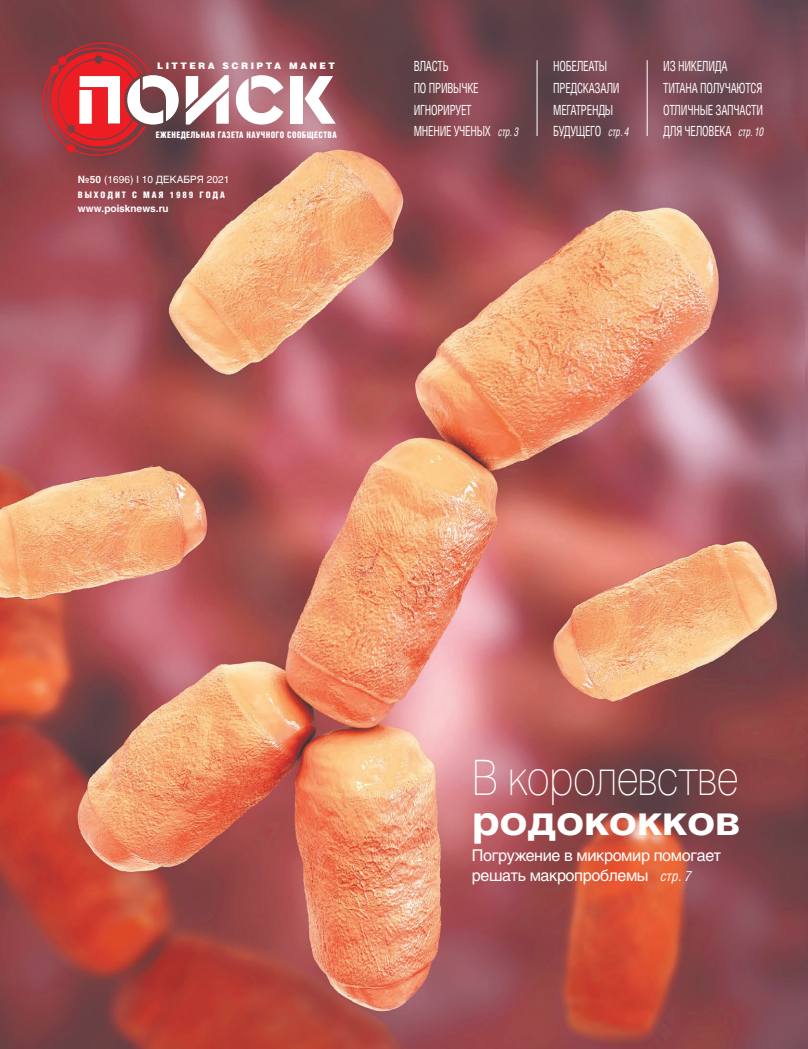
<style>
.page{position:relative;width:808px;height:1049px;background:#fff}
.page>*{position:absolute;margin:0;border:0;box-sizing:border-box;transform-origin:0 0}
.t1{font:48.4px "Helios Thin C";letter-spacing:-.01em;color:#fff;scale:.86 1}
.t2{font:700 40px "Helios C";letter-spacing:-.01em;color:#fff;scale:1.14 1}
.t3{font:16.1px/20.1px "Helios C";letter-spacing:-.025em;color:#fff}
.t4{font:14px/21.7px "Helios Cond C";letter-spacing:-.02em;color:#fff;scale:.8 1}
.t5{font:10px "Helios C";letter-spacing:.005em;color:#fff}
.t6{font:700 10px "Helios C";color:#fff}
.t7{font:9px "Helios Cond Black C";letter-spacing:.05em;color:#fff;scale:.9 1}
.t8{font:9px "Helios Cond Black C";letter-spacing:.21em;color:#fff}
.t9{font:9px "Helios Black C";letter-spacing:.27em;color:#fff}
.s1{font-weight:700}
.s2{font-style:italic;font-size:12px}
.s3{font-family:"Helios Cond C";font-style:italic;font-size:14px}
</style>
<div class="page">
<img style="left:0;top:0;width:808px;height:1049px">
<svg style="left:42px;top:42px;width:137px;height:114px"></svg>
<svg style="left:186px;top:75px;width:43px;height:50px"></svg>
<svg style="left:236px;top:75px;width:47px;height:50px"></svg>
<div style="left:290px;top:76px;width:13px;height:48px;background:#fff"></div>
<svg style="left:305px;top:76px;width:31px;height:48px"></svg>
<hr style="left:537px;top:60px;width:1px;height:76px;background:#fff">
<hr style="left:647px;top:60px;width:1px;height:76px;background:#fff">
<p class="t9" style="left:157px;top:63px;width:179px">LITTERA SCRIPTA MANET</p>
<p class="t7" style="left:156px;top:130px;width:202px">ЕЖЕНЕДЕЛЬНАЯ ГАЗЕТА НАУЧНОГО СООБЩЕСТВА</p>
<p class="t5" style="left:78px;top:174px;width:153px"><span class="s1">№50</span> (1696) I 10 ДЕКАБРЯ 2021</p>
<p class="t8" style="left:78px;top:189px;width:148px">ВЫХОДИТ С МАЯ 1989 ГОДА</p>
<p class="t6" style="left:78px;top:203px;width:92px">www.poisknews.ru</p>
<p class="t4" style="left:414px;top:55px;width:133px">ВЛАСТЬ<br>ПО ПРИВЫЧКЕ<br>ИГНОРИРУЕТ<br>МНЕНИЕ УЧЕНЫХ <span class="s2">стр. 3</span></p>
<p class="t4" style="left:553px;top:55px;width:97px">НОБЕЛЕАТЫ<br>ПРЕДСКАЗАЛИ<br>МЕГАТРЕНДЫ<br>БУДУЩЕГО <span class="s2">стр. 4</span></p>
<p class="t4" style="left:663px;top:55px;width:127px">ИЗ НИКЕЛИДА<br>ТИТАНА ПОЛУЧАЮТСЯ<br>ОТЛИЧНЫЕ ЗАПЧАСТИ<br>ДЛЯ ЧЕЛОВЕКА <span class="s2">стр. 10</span></p>
<h1 class="t1" style="left:472px;top:750px;width:311px">В королевстве</h1>
<h2 class="t2" style="left:472px;top:797px;width:237px">родококков</h2>
<p class="t3" style="left:472px;top:845px;width:251px">Погружение в микромир помогает решать макропроблемы <span class="s3">стр. 7</span></p>
</div>
